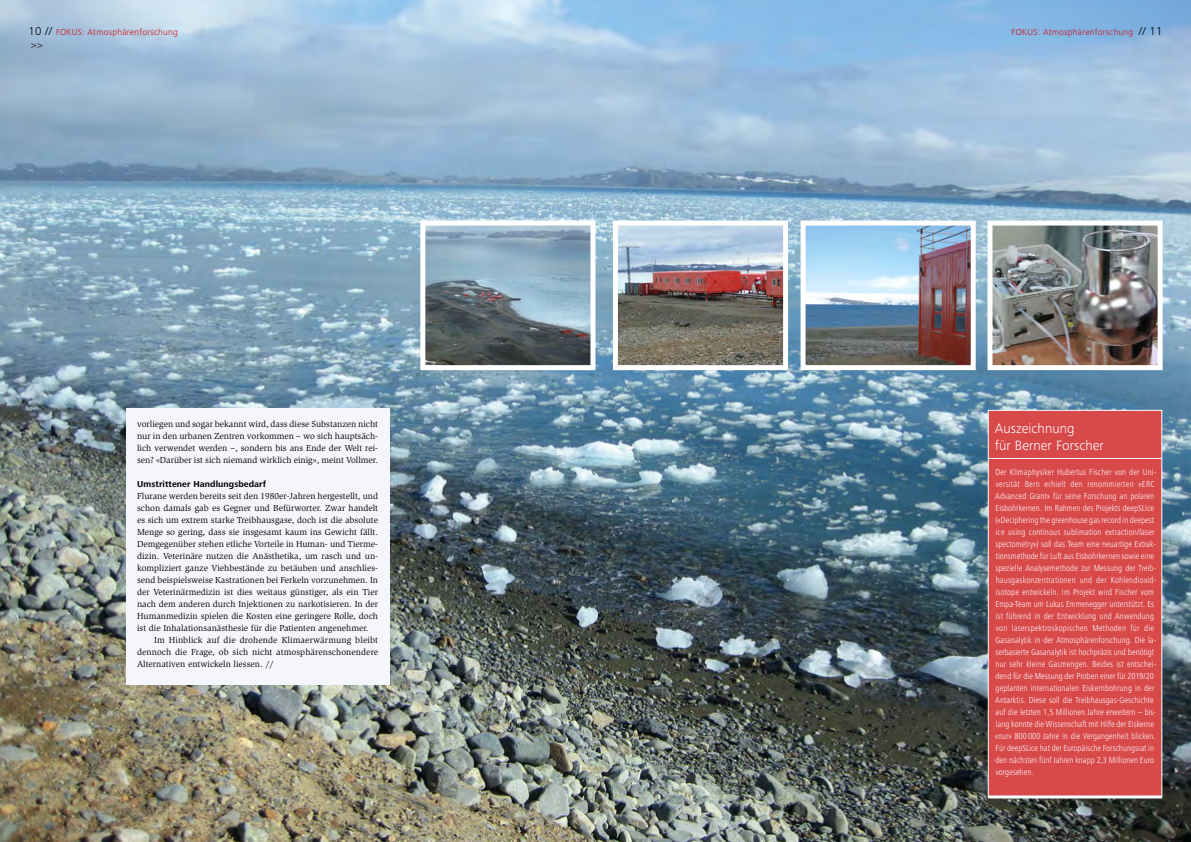
<style>
.page{position:relative;width:1191px;height:842px;background:#fff}
.page>*{position:absolute;margin:0;border:0;box-sizing:border-box;transform-origin:0 0}
.t1{font:300 14px/16.8px "Frutiger Next Pro";color:#fff}
.t2{font:300 10px "Frutiger Next Pro";color:#000}
.t3{font:300 condensed 9px/12px "Frutiger Next Pro";color:#fff}
.t4{font:9px/12px "Slimbach Std";color:#000;text-align:justify}
.t5{font:300 9px "Frutiger Next Pro";letter-spacing:.025em;color:#d20a11}
.t6{font:700 9px "Frutiger Next Pro";letter-spacing:.01em;color:#000}
.s1{font-size:12px;color:#000}
.s2{color:#fff}
</style>
<div class="page">
<img style="left:0;top:0;width:1191px;height:842px">
<img style="left:426px;top:227px;width:163px;height:137px">
<div style="left:420px;top:221px;width:175px;height:149px;border:5px solid #fff"></div>
<img style="left:619px;top:227px;width:163px;height:137px">
<div style="left:613px;top:221px;width:175px;height:149px;border:5px solid #fff"></div>
<img style="left:806px;top:227px;width:163px;height:137px">
<div style="left:800px;top:221px;width:175px;height:149px;border:5px solid #fff"></div>
<div style="left:126px;top:409px;width:263px;height:276px;background:#f4f6fb"></div>
<img style="left:993px;top:227px;width:163px;height:137px">
<div style="left:987px;top:221px;width:175px;height:149px;border:5px solid #fff"></div>
<div style="left:987px;top:410px;width:175px;height:387px;background:#d8494a;border:1px solid #fff"></div>
<hr style="left:988px;top:458px;width:174px;height:1px;background:#fff">
<hr style="left:988px;top:795px;width:174px;height:3px;background:#fff">
<p class="t5" style="left:28px;top:27px;width:151px"><span class="s1">10 //</span> FOKUS: Atmosphärenforschung</p>
<p class="t5" style="left:1011px;top:27px;width:153px">FOKUS: Atmosphärenforschung <span class="s1">// 11</span></p>
<p class="t2" style="left:31px;top:39px;width:13px">&gt;&gt;</p>
<p class="t4" style="left:137px;top:418px;width:242px">vorliegen und sogar bekannt wird, dass diese Substanzen nicht nur in den urbanen Zentren vorkommen – wo sich hauptsäch&shy;lich verwendet werden –, sondern bis ans Ende der Welt rei&shy;sen? «Darüber ist sich niemand wirklich einig», meint Vollmer.</p>
<p class="t6" style="left:137px;top:478px;width:131px">Umstrittener Handlungsbedarf</p>
<p class="t4" style="left:137px;top:490px;width:242px">Flurane werden bereits seit den 1980er-Jahren hergestellt, und schon damals gab es Gegner und Befürworter. Zwar handelt es sich um extrem starke Treibhausgase, doch ist die absolute Menge so gering, dass sie insgesamt kaum ins Gewicht fällt.<br>Demgegenüber stehen etliche Vorteile in Human- und Tierme&shy;dizin. Veterinäre nutzen die Anästhetika, um rasch und un&shy;kompliziert ganze Viehbestände zu betäuben und anschlies&shy;send beispielsweise Kastrationen bei Ferkeln vorzunehmen. In der Veterinärmedizin ist dies weitaus günstiger, als ein Tier nach dem anderen durch Injektionen zu narkotisieren. In der Humanmedizin spielen die Kosten eine geringere Rolle, doch ist die Inhalationsanästhesie für die Patienten angenehmer.</p>
<p class="t4" style="left:137px;top:634px;width:243px;text-indent:17px">Im Hinblick auf die drohende Klimaerwärmung bleibt dennoch die Frage, ob sich nicht atmosphärenschonendere Alternativen entwickeln liessen. //<span class="s2">-</span></p>
<h1 class="t1" style="left:994px;top:420px;width:111px">Auszeichnung<br>für Berner Forscher</h1>
<p class="t3" style="left:994px;top:466px;width:163px">Der Klimaphysiker Hubertus Fischer von der Uni&shy;versität Bern erhielt den renommierten «ERC Advanced Grant» für seine Forschung an polaren Eisbohrkernen. Im Rahmen des Projekts deepSLice («Deciphering the greenhouse gas record in deepest ice using continous sublimation extraction/laser spectometry») soll das Team eine neuartige Extrak&shy;tionsmethode für Luft aus Eisbohrkernen sowie eine spezielle Analysemethode zur Messung der Treib&shy;hausgaskonzentrationen und der Kohlendioxid&shy;isotope entwickeln. Im Projekt wird Fischer vom Empa-Team um Lukas Emmenegger unterstützt. Es ist führend in der Entwicklung und Anwendung von laserspektroskopischen Methoden für die Gasanalytik in der Atmosphärenforschung. Die la&shy;serbasierte Gasanalytik ist hochpräzis und benötigt nur sehr kleine Gasmengen. Beides ist entschei&shy;dend für die Messung der Proben einer für 2019/20 geplanten internationalen Eiskernbohrung in der Antarktis. Diese soll die Treibhausgas-Geschichte auf die letzten 1,5 Millionen Jahre erweitern – bis&shy;lang konnte die Wissenschaft mit Hilfe der Eiskerne «nur» 800 000 Jahre in die Vergangenheit blicken.<br>Für deepSLice hat der Europäische Forschungsrat in den nächsten fünf Jahren knapp 2,3 Millionen Euro vorgesehen.</p>
</div>
